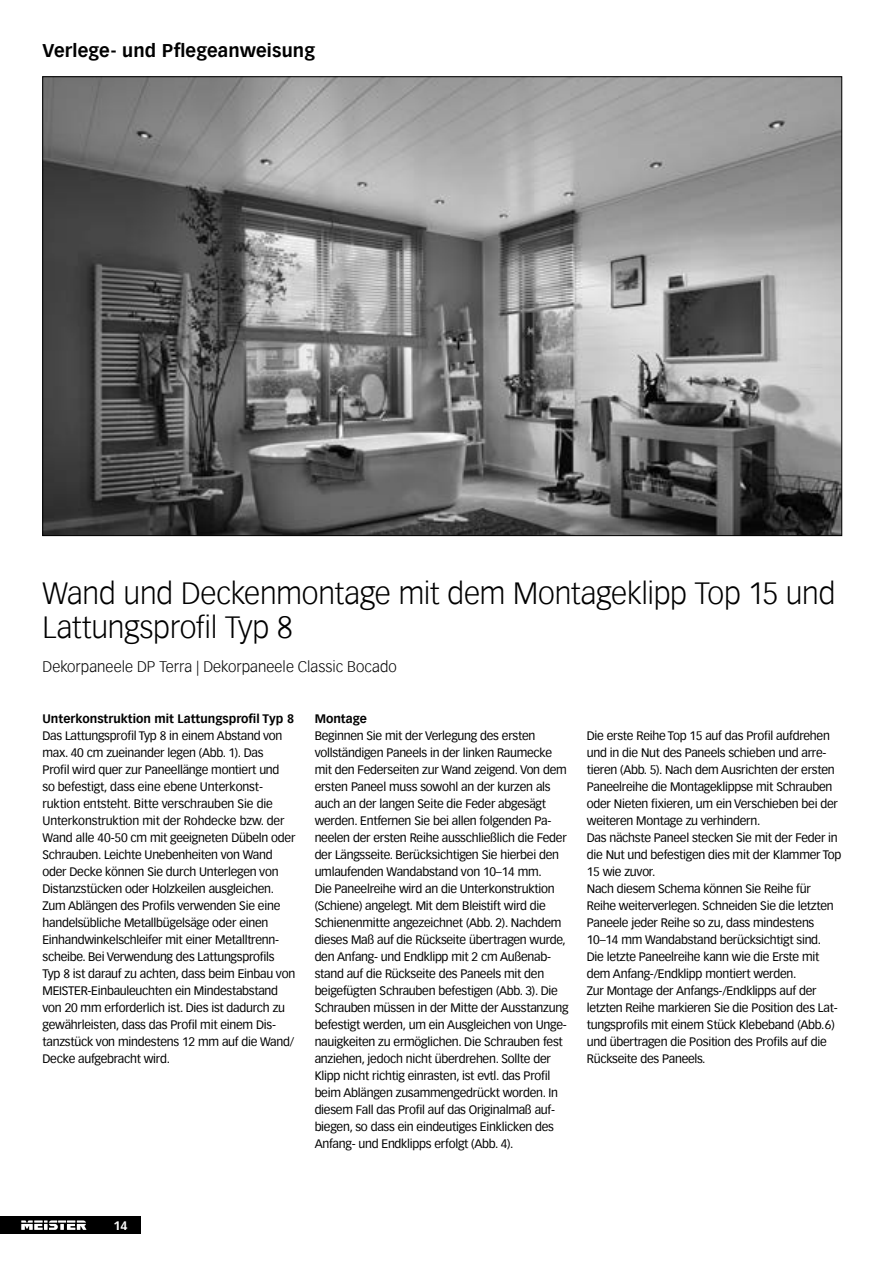
<style>
.page{position:relative;width:893px;height:1263px;background:#fff}
.page>*{position:absolute;margin:0;border:0;box-sizing:border-box;transform-origin:0 0}
.t1{font:300 30px/34px "Vectora Meister Werke";letter-spacing:-.01em;color:#000}
.t2{font:700 18px "Vectora Meister Werke";letter-spacing:.01em;color:#000}
.t3{font:300 15px "Vectora Meister Werke";color:#000}
.t4{font:12px/17px "Vectora Meister Werke";letter-spacing:-.02em;color:#000}
.t5{font:700 12px "Vectora Meister Werke";color:#000}
.t6{font:700 12px "Vectora Meister Werke";color:#fff}
</style>
<div class="page">
<div style="left:0;top:1216px;width:140px;height:17px;background:#000"></div>
<svg style="left:21px;top:1220px;width:65px;height:10px"></svg>
<img style="left:45px;top:79px;width:795px;height:455px">
<h2 class="t2" style="left:43px;top:39px;width:274px">Verlege- und Pflegeanweisung</h2>
<h1 class="t1" style="left:43px;top:576px;width:794px">Wand und Deckenmontage mit dem Montageklipp Top 15 und<br>Lattungsprofil Typ 8</h1>
<p class="t3" style="left:43px;top:657px;width:356px">Dekorpaneele DP Terra | Dekorpaneele Classic Bocado</p>
<p class="t5" style="left:315px;top:711px;width:54px">Montage</p>
<p class="t4" style="left:315px;top:727px;width:255px">Beginnen Sie mit der Verlegung des ersten vollständigen Paneels in der linken Raumecke mit den Federseiten zur Wand zeigend. Von dem ersten Paneel muss sowohl an der kurzen als auch an der langen Seite die Feder abgesägt werden. Entfernen Sie bei allen folgenden Pa&shy;neelen der ersten Reihe ausschließlich die Feder der Längsseite. Berücksichtigen Sie hierbei den umlaufenden Wandabstand von 10–14 mm.<br>Die Paneelreihe wird an die Unterkonstruktion (Schiene) angelegt. Mit dem Bleistift wird die Schienenmitte angezeichnet (Abb. 2). Nachdem dieses Maß auf die Rückseite übertragen wurde, den Anfang- und Endklipp mit 2 cm Außenab&shy;stand auf die Rückseite des Paneels mit den beigefügten Schrauben befestigen (Abb. 3). Die Schrauben müssen in der Mitte der Ausstanzung befestigt werden, um ein Ausgleichen von Unge&shy;nauigkeiten zu ermöglichen. Die Schrauben fest anziehen, jedoch nicht überdrehen. Sollte der Klipp nicht richtig einrasten, ist evtl. das Profil beim Ablängen zusammengedrückt worden. In diesem Fall das Profil auf das Originalmaß auf&shy;biegen, so dass ein eindeutiges Einklicken des Anfang- und Endklipps erfolgt (Abb. 4).</p>
<p class="t4" style="left:587px;top:727px;width:256px">Die erste Reihe Top 15 auf das Profil aufdrehen und in die Nut des Paneels schieben und arre&shy;tieren (Abb. 5). Nach dem Ausrichten der ersten Paneelreihe die Montageklippse mit Schrauben oder Nieten fixieren, um ein Verschieben bei der weiteren Montage zu verhindern.<br>Das nächste Paneel stecken Sie mit der Feder in die Nut und befestigen dies mit der Klammer Top 15 wie zuvor.<br>Nach diesem Schema können Sie Reihe für Reihe weiterverlegen. Schneiden Sie die letzten Paneele jeder Reihe so zu, dass mindestens 10–14 mm Wandabstand berücksichtigt sind.<br>Die letzte Paneelreihe kann wie die Erste mit dem Anfang-/Endklipp montiert werden.<br>Zur Montage der Anfangs-/Endklipps auf der letzten Reihe markieren Sie die Position des Lat&shy;tungsprofils mit einem Stück Klebeband (Abb.6) und übertragen die Position des Profils auf die Rückseite des Paneels.</p>
<p class="t5" style="left:43px;top:711px;width:253px">Unterkonstruktion mit Lattungsprofil Typ 8</p>
<p class="t4" style="left:43px;top:727px;width:254px">Das Lattungsprofil Typ 8 in einem Abstand von max. 40 cm zueinander legen (Abb. 1). Das<br>Profil wird quer zur Paneellänge montiert und<br>so befestigt, dass eine ebene Unterkonst&shy;ruktion entsteht. Bitte verschrauben Sie die Unterkonstruktion mit der Rohdecke bzw. der Wand alle 40-50 cm mit geeigneten Dübeln oder Schrauben. Leichte Unebenheiten von Wand oder Decke können Sie durch Unterlegen von Distanzstücken oder Holzkeilen ausgleichen.<br>Zum Ablängen des Profils verwenden Sie eine handelsübliche Metallbügelsäge oder einen Einhandwinkelschleifer mit einer Metalltrenn&shy;scheibe. Bei Verwendung des Lattungsprofils Typ 8 ist darauf zu achten, dass beim Einbau von MEISTER-Einbauleuchten ein Mindestabstand von 20 mm erforderlich ist. Dies ist dadurch zu gewährleisten, dass das Profil mit einem Dis&shy;tanzstück von mindestens 12 mm auf die Wand/ Decke aufgebracht wird.</p>
<p class="t6" style="left:113px;top:1218px;width:16px">14</p>
</div>
